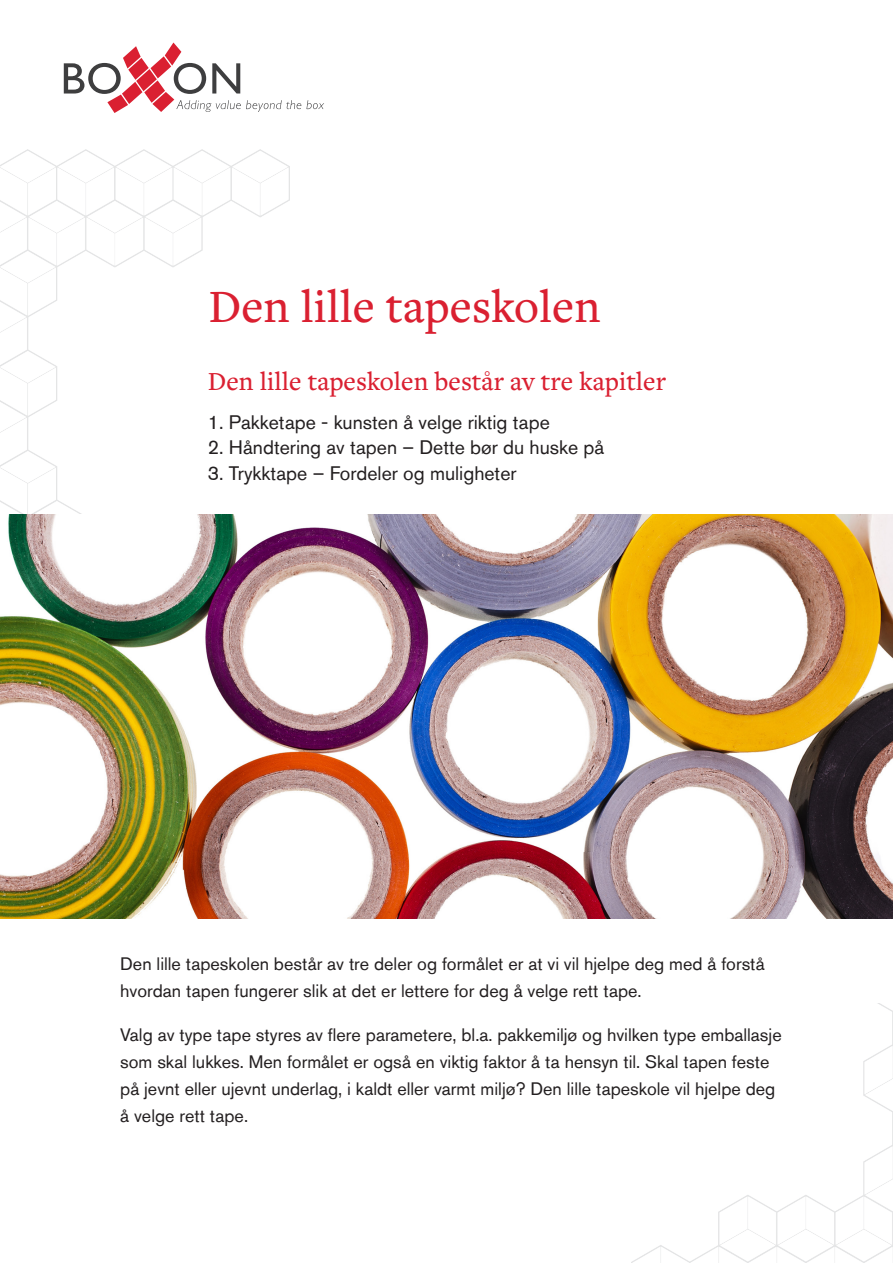
<style>
.page{position:relative;width:893px;height:1263px;background:#fff}
.page>*{position:absolute;margin:0;border:0;box-sizing:border-box;transform-origin:0 0}
.t1{font:500 48px "Freight Text Pro";color:#da2031}
.t2{font:500 27px "Freight Text Pro";color:#da2031}
.t3{font:19.5px "Akzidenz Grotesk Std";color:#231f20}
.t4{font:18px/27px "Akzidenz Grotesk Std";color:#231f20}
</style>
<div class="page">
<img style="left:0;top:150px;width:289px;height:769px">
<img style="left:0;top:514px;width:893px;height:404px">
<svg style="left:64px;top:43px;width:260px;height:70px"></svg>
<img style="left:631px;top:1003px;width:262px;height:260px">
<p class="t1" style="left:208px;top:275px;width:394px">Den lille tapeskolen</p>
<p class="t2" style="left:208px;top:364px;width:460px">Den lille tapeskolen består av tre kapitler</p>
<p class="t3" style="left:208px;top:410px;width:343px">1. Pakketape - kunsten å velge riktig tape</p>
<p class="t3" style="left:208px;top:436px;width:398px">2. Håndtering av tapen – Dette bør du huske på</p>
<p class="t3" style="left:208px;top:461px;width:310px">3. Trykktape – Fordeler og muligheter</p>
<p class="t4" style="left:120px;top:950px;width:646px">Den lille tapeskolen består av tre deler og formålet er at vi vil hjelpe deg med å forstå hvordan tapen fungerer slik at det er lettere for deg å velge rett tape.</p>
<p class="t4" style="left:120px;top:1021px;width:663px">Valg av type tape styres av flere parametere, bl.a. pakkemiljø og hvilken type emballasje som skal lukkes. Men formålet er også en viktig faktor å ta hensyn til. Skal tapen feste på jevnt eller ujevnt underlag, i kaldt eller varmt miljø? Den lille tapeskole vil hjelpe deg å velge rett tape.</p>
</div>
